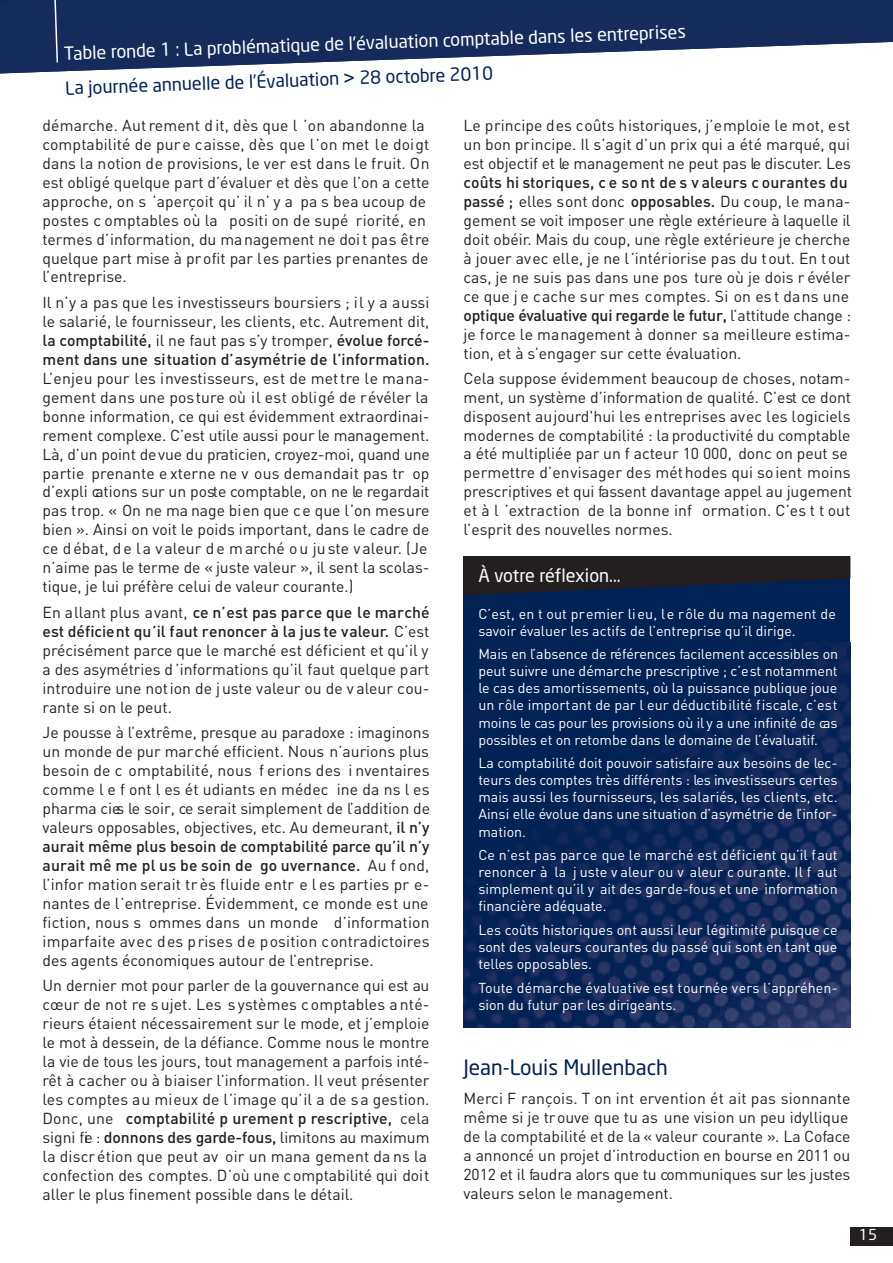
<style>
.page{position:relative;width:893px;height:1263px;background:#fff}
.page>*{position:absolute;margin:0;border:0;box-sizing:border-box;transform-origin:0 0}
.t1{font:21px "Neo Sans";color:#025}
.t2{font:18px/34.8px "Neo Sans";letter-spacing:-.01em;color:#fff}
.t3{font:15.75px/18.9px "DIN";color:#231f20}
.t4{font:15px "Neo Sans";color:#fff}
.t5{font:14.25px/17.1px "DIN";color:#fff;text-align:justify}
.s1{color:#025}
.s2{font-family:"Arial";font-size:19.5px;color:#025}
.s3{font-weight:500}
</style>
<div class="page">
<div style="left:850px;top:1227px;width:43px;height:18px;background:#231f20"></div>
<img style="left:0;top:0;width:893px;height:74px">
<svg style="left:54px;top:0;width:4px;height:62px"></svg>
<div style="left:463px;top:556px;width:387px;height:472px;background:#025"></div>
<img style="left:463px;top:643px;width:387px;height:385px">
<svg style="left:463px;top:556px;width:387px;height:39px"></svg>
<p class="t2" style="left:63px;top:36px;width:624px;rotate:-2deg">Table ronde 1 : La problématique de l’évaluation comptable dans les entreprises<br><span class="s1">La journée annuelle de l’Évaluation</span> <span class="s2">&gt;</span> <span class="s1">28 octobre 2010</span></p>
<p class="t3" style="left:43px;top:116px;width:388px">démarche. Aut rement d it, dès que l ’on abandonne la comptabilité de pur e caisse, dès que l’on met le doigt dans la notion de provisions, le ver est dans le fruit. On est obligé quelque part d’évaluer et dès que l’on a cette approche, on s ’aperçoit qu’ il n’ y a pa s bea ucoup de postes c omptables où la positi on de supé riorité, en termes d’information, du management ne doit pas être quelque part mise à pr ofit par les parties prenantes de l’entreprise.</p>
<p class="t3" style="left:43px;top:293px;width:388px;text-align:justify">Il n’y a pas que les investisseurs boursiers ; il y a aussi le salarié, le fournisseur, les clients, etc. Autrement dit, <span class="s3">la comptabilité,</span> il ne faut pas s’y tromper, <span class="s3">évolue forcé&shy;ment dans une situation d’asymétrie de l’information.</span></p>
<p class="t3" style="left:43px;top:369px;width:389px">L’enjeu pour les investisseurs, est de mettre le mana - gement dans une posture où il est obligé de révéler la bonne information, ce qui est évidemment extraordinai&shy;rement complexe. C’est utile aussi pour le management.<br>Là, d’un point de vue du praticien, croyez-moi, quand une partie prenante e xterne ne v ous demandait pas tr op d’expli cations sur un poste comptable, on ne le regardait pas trop. « On ne ma nage bien que ce que l’on mesure bien ». Ainsi on voit le poids important, dans le cadre de ce d ébat, d e l a v aleur d e m arché o u ju ste v aleur. (Je n’aime pas le terme de « juste valeur », il sent la scolas&shy;tique, je lui préfère celui de valeur courante.)</p>
<p class="t3" style="left:43px;top:602px;width:388px;text-align:justify">En allant plus avant, <span class="s3">ce n’est pas parce que le marché est déficient qu’il faut renoncer à la jus te valeur.</span> C’est précisément parce que le marché est déficient et qu’il y a des asymétries d ’informations qu’il faut quelque part introduire une notion de juste valeur ou de v aleur cou&shy;rante si on le peut.</p>
<p class="t3" style="left:43px;top:723px;width:389px;text-align:justify">Je pousse à l’extrême, presque au paradoxe : imaginons un monde de pur marché efficient. Nous n’aurions plus besoin de c omptabilité, nous f erions des i nventaires comme l e f ont l es ét udiants en médec ine da ns l es pharma cies le soir, ce serait simplement de l’addition de valeurs opposables, objectives, etc. Au demeurant, <span class="s3">il n’y aurait même plus besoin de comptabilité parce qu’il n’y aurait mê me pl us be soin de go uvernance.</span> Au f ond, l’infor mation serait tr ès fluide entr e l es parties pr e&shy;nantes de l’entreprise. Évidemment, ce monde est une fiction, nous s ommes dans un monde d’information impar faite avec des prises de position contradictoires des agents économiques autour de l’entreprise.</p>
<p class="t3" style="left:43px;top:976px;width:388px">Un dernier mot pour parler de la gouvernance qui est au cœur de not re s ujet. Les s ystèmes comptables a nté&shy;rieurs étaient nécessairement sur le mode, et j’emploie le mot à dessein, de la défiance. Comme nous le montre la vie de tous les jours, tout management a parfois inté&shy;rêt à cacher ou à biaiser l’information. Il veut présenter les comptes au mieux de l’image qu’il a de sa gestion.<br>Donc, une <span class="s3">comptabilité p urement p rescriptive,</span> cela signi fie : <span class="s3">donnons des garde-fous,</span> limitons au maximum la discrétion que peut av oir un mana gement da ns la confection des comptes. D’où une comptabilité qui doit aller le plus finement possible dans le détail.</p>
<p class="t3" style="left:463px;top:116px;width:389px;text-align:justify">Le principe des coûts historiques, j’emploie le mot, est un bon principe. Il s’agit d’un prix qui a été marqué, qui est objectif et le management ne peut pas le discuter. Les</p>
<p class="t3" style="left:463px;top:173px;width:389px"><span class="s3">coûts hi storiques, c e so nt de s v aleurs c ourantes du passé ;</span> elles sont donc <span class="s3">opposables.</span> Du coup, le mana&shy;gement se voit imposer une règle extérieure à laquelle il doit obéir. Mais du coup, une règle extérieure je cherche à jouer avec elle, je ne l’intériorise pas du tout. En tout cas, je ne suis pas dans une pos ture où je dois r évéler ce que j e cache sur mes comptes. Si on es t dans une <span class="s3">optique évaluative qui regarde le futur,</span> l’attitude change : je force le management à donner sa meilleure estima&shy;tion, et à s’engager sur cette évaluation.</p>
<p class="t3" style="left:463px;top:368px;width:390px">Cela suppose évidemment beaucoup de choses, notam&shy;ment, un système d’information de qualité. C’est ce dont disposent aujourd'hui les entreprises avec les logiciels modernes de comptabilité : la productivité du comptable a été multipliée par un f acteur 10 000, donc on peut se permettre d’envisager des méthodes qui soient moins prescriptives et qui fassent davantage appel au jugement et à l ’extraction de la bonne inf ormation. C’es t t out l’esprit des nouvelles normes.</p>
<p class="t2" style="left:478px;top:558px;width:144px">À votre réflexion...</p>
<p class="t5" style="left:478px;top:605px;width:359px">C’est, en t out premier li eu, le rôle du ma nagement de savoir évaluer les actifs de l’entreprise qu’il dirige.</p>
<p class="t5" style="left:478px;top:645px;width:361px">Mais en l’absence de références facilement accessibles on peut suivre une démarche prescriptive ; c’est notamment le cas des amortissements, où la puissance publique joue un rôle important de par l eur déductibilité fiscale, c’est moins le cas pour les provisions où il y a une infinité de cas possibles et on retombe dans le domaine de l’évaluatif.</p>
<p class="t5" style="left:478px;top:754px;width:361px">La comptabilité doit pouvoir satisfaire aux besoins de lec&shy;teurs des comptes très différents : les investisseurs certes mais aussi les fournisseurs, les salariés, les clients, etc.<br>Ainsi elle évolue dans une situation d’asymétrie de l’infor&shy;mation.</p>
<p class="t5" style="left:478px;top:846px;width:361px">Ce n’est pas parce que le marché est déficient qu’il faut renoncer à la j uste v aleur ou v aleur c ourante. Il f aut simplement qu’il y ait des garde-fous et une information financière adéquate.</p>
<p class="t5" style="left:478px;top:921px;width:361px">Les coûts historiques ont aussi leur légitimité puisque ce sont des valeurs courantes du passé qui sont en tant que telles opposables.</p>
<p class="t5" style="left:478px;top:978px;width:361px">Toute démarche évaluative est tournée vers l’appréhen&shy;sion du futur par les dirigeants.</p>
<h1 class="t1" style="left:463px;top:1054px;width:206px">Jean-Louis Mullenbach</h1>
<p class="t3" style="left:463px;top:1089px;width:389px">Merci F rançois. T on int ervention ét ait pas sionnante même si je trouve que tu as une vision un peu idyllique de la comptabilité et de la « valeur courante ». La Coface a annoncé un projet d’introduction en bourse en 2011 ou 2012 et il faudra alors que tu communiques sur les justes valeurs selon le management.</p>
<p class="t4" style="left:859px;top:1226px;width:20px">15</p>
</div>
